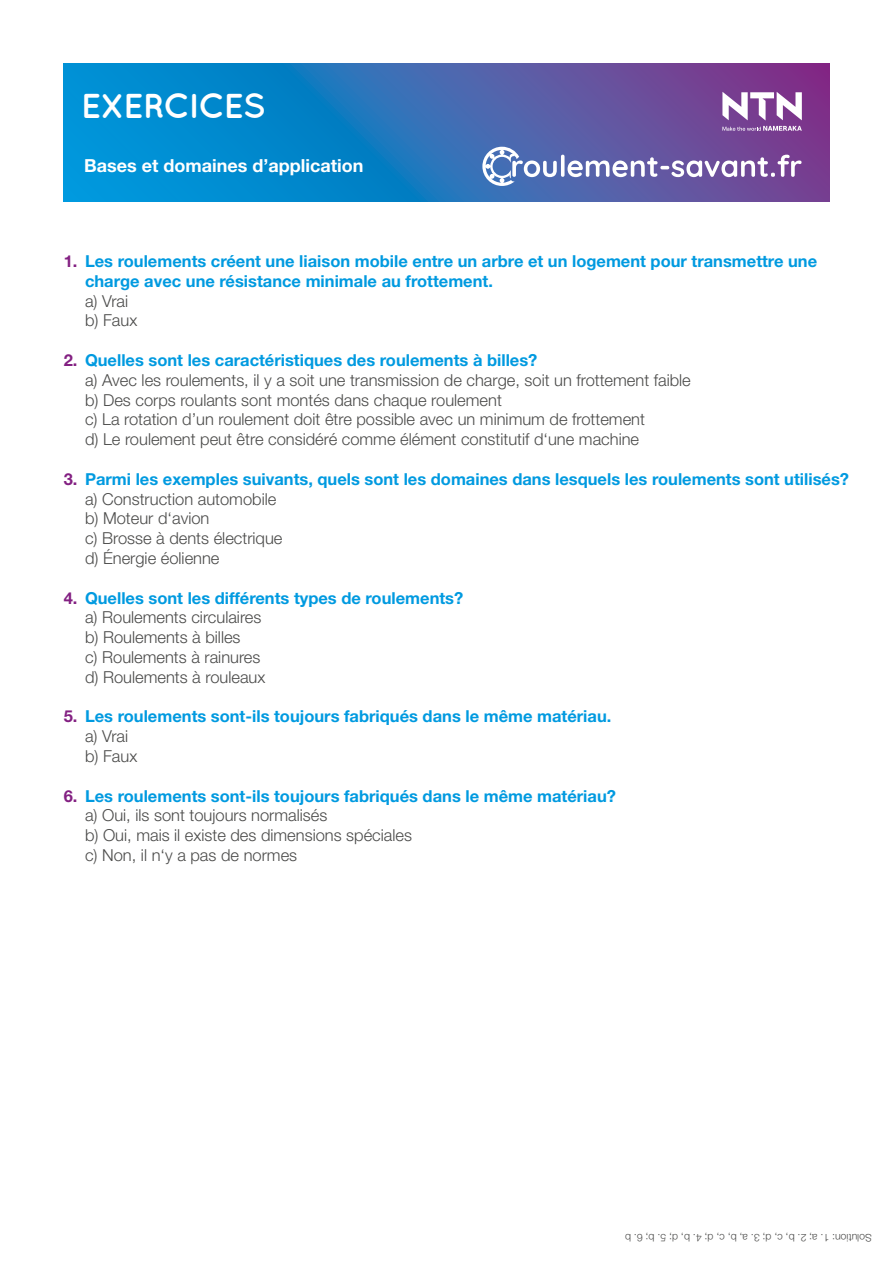
<style>
.page{position:relative;width:893px;height:1263px;background:#fff}
.page>*{position:absolute;margin:0;border:0;box-sizing:border-box;transform-origin:0 0}
.t1{font:700 34.5px "Quicksand";letter-spacing:-.035em;color:#fff}
.t2{font:700 18px "Helvetica Neue LT Std";color:#fff}
.t3{font:300 16.5px/19.8px "Helvetica Neue LT Std";color:#4b4b4a}
.t4{font:700 16.5px/19.8px "Helvetica Neue LT Std";color:#009ae0}
.t5{font:300 10.5px "Helvetica Neue LT Std";color:#4b4b4a}
.s1{color:#832082}
.s2{font-weight:700;color:#832082}
.s3{font-weight:700;color:#009ae0}
.s4{font-weight:300;color:#4b4b4a}
</style>
<div class="page">
<svg style="left:64px;top:64px;width:765px;height:138px;background:#2e70b8"></svg>
<svg style="left:722px;top:92px;width:80px;height:39px"></svg>
<svg style="left:482px;top:147px;width:319px;height:39px"></svg>
<h1 class="t1" style="left:81px;top:85px;width:186px">EXERCICES</h1>
<p class="t2" style="left:84px;top:155px;width:281px">Bases et domaines d’application</p>
<p class="t4" style="left:85px;top:251px;width:734px;text-indent:-21px"><span class="s1">1.</span> Les roulements créent une liaison mobile entre un arbre et un logement pour transmettre une charge avec une résistance minimale au frottement.</p>
<p class="t3" style="left:85px;top:290px;width:54px">a) Vrai b) Faux</p>
<p class="t3" style="left:85px;top:350px;width:607px;text-indent:-21px"><span class="s2">2.</span> <span class="s3">Quelles sont les caractéristiques des roulements à billes?<br></span>a) Avec les roulements, il y a soit une transmission de charge, soit un frottement faible b) Des corps roulants sont montés dans chaque roulement<br>c) La rotation d’un roulement doit être possible avec un minimum de frottement<br>d) Le roulement peut être considéré comme élément constitutif d‘une machine</p>
<p class="t4" style="left:85px;top:469px;width:765px;text-indent:-21px"><span class="s1">3.</span> Parmi les exemples suivants, quels sont les domaines dans lesquels les roulements sont utilisés? <span class="s4">a) Construction automobile<br>b) Moteur d‘avion<br>c) Brosse à dents électrique<br>d) Énergie éolienne</span></p>
<p class="t3" style="left:85px;top:587px;width:380px;text-indent:-21px"><span class="s2">4.</span> <span class="s3">Quelles sont les différents types de roulements? </span>a) Roulements circulaires<br>b) Roulements à billes<br>c) Roulements à rainures<br>d) Roulements à rouleaux</p>
<p class="t4" style="left:85px;top:706px;width:528px;text-indent:-21px"><span class="s1">5.</span> Les roulements sont-ils toujours fabriqués dans le même matériau. <span class="s4">a) Vrai<br>b) Faux</span></p>
<p class="t3" style="left:85px;top:785px;width:532px;text-indent:-21px"><span class="s2">6.</span> <span class="s3">Les roulements sont-ils toujours fabriqués dans le même matériau? </span>a) Oui, ils sont toujours normalisés<br>b) Oui, mais il existe des dimensions spéciales<br>c) Non, il n‘y a pas de normes</p>
<p class="t5" style="left:872px;top:1244px;width:248px;rotate:-180deg">Solution: 1. a; 2. b, c, d; 3. a, b, c, d; 4. b, d; 5. b; 6. b</p>
</div>
